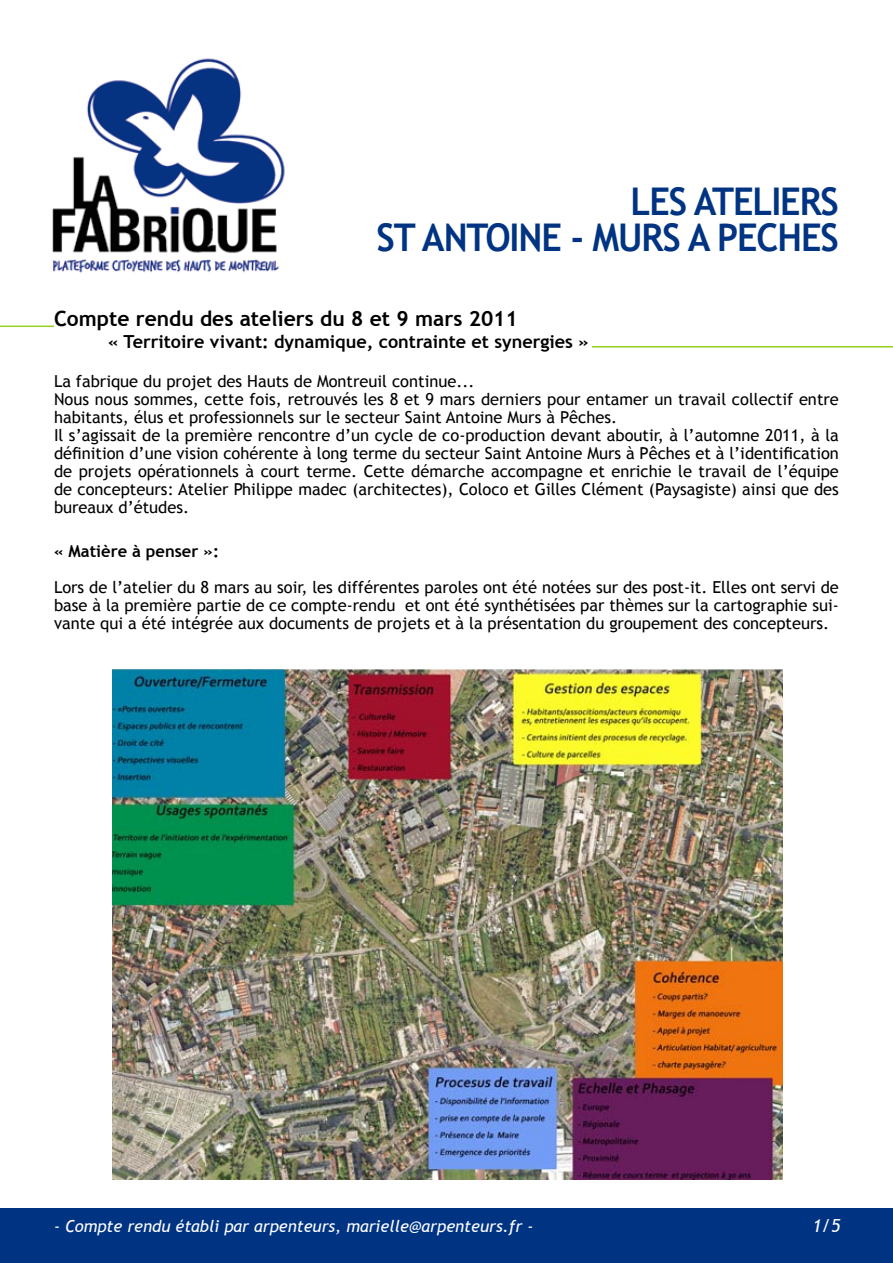
<style>
.page{position:relative;width:893px;height:1263px;background:#fff}
.page>*{position:absolute;margin:0;border:0;box-sizing:border-box;transform-origin:0 0}
.t1{font:700 38.1px/36px "Trebuchet MS";letter-spacing:-.03em;color:#003483;text-align:right;scale:.94 1}
.t2{font:700 21px "Trebuchet MS";color:#000}
.t3{font:700 18px "Trebuchet MS";color:#000}
.t4{font:italic 18px "Trebuchet MS";color:#fff}
.t5{font:16.5px/18px "Trebuchet MS";color:#000}
.t6{font:italic 16.5px "Trebuchet MS";color:#fff}
.t7{font:700 16.5px "Trebuchet MS";color:#000}
</style>
<div class="page">
<img style="left:52px;top:58px;width:233px;height:215px">
<hr style="left:592px;top:346px;width:301px;height:1px;background:#95d11f">
<hr style="left:0;top:325px;width:54px;height:2px;background:#95d11f">
<div style="left:0;top:1209px;width:893px;height:54px;background:#003483"></div>
<img style="left:113px;top:669px;width:669px;height:510px">
<h1 class="t1" style="left:377px;top:184px;width:493px">LES ATELIERS<br>ST ANTOINE - MURS A PECHES</h1>
<p class="t2" style="left:54px;top:305px;width:465px">Compte rendu des ateliers du 8 et 9 mars 2011</p>
<p class="t3" style="left:108px;top:330px;width:482px">« Territoire vivant: dynamique, contrainte et synergies »</p>
<p class="t5" style="left:54px;top:372px;width:786px">La fabrique du projet des Hauts de Montreuil continue...<br>Nous nous sommes, cette fois, retrouvés les 8 et 9 mars derniers pour entamer un travail collectif entre habitants, élus et professionnels sur le secteur Saint Antoine Murs à Pêches.<br>Il s’agissait de la première rencontre d’un cycle de co-production devant aboutir, à l’automne 2011, à la définition d’une vision cohérente à long terme du secteur Saint Antoine Murs à Pêches et à l’identification de projets opérationnels à court terme. Cette démarche accompagne et enrichie le travail de l’équipe de concepteurs: Atelier Philippe madec (architectes), Coloco et Gilles Clément (Paysagiste) ainsi que des bureaux d’études.</p>
<p class="t7" style="left:54px;top:541px;width:167px">« Matière à penser »:</p>
<p class="t5" style="left:54px;top:579px;width:786px;text-align:justify">Lors de l’atelier du 8 mars au soir, les différentes paroles ont été notées sur des post-it. Elles ont servi de base à la première partie de ce compte-rendu et ont été synthétisées par thèmes sur la cartographie sui&shy;vante qui a été intégrée aux documents de projets et à la présentation du groupement des concepteurs.</p>
<p class="t6" style="left:54px;top:1216px;width:481px">- Compte rendu établi par arpenteurs, marielle@arpenteurs.fr -</p>
<p class="t4" style="left:812px;top:1215px;width:30px">1/5</p>
</div>
